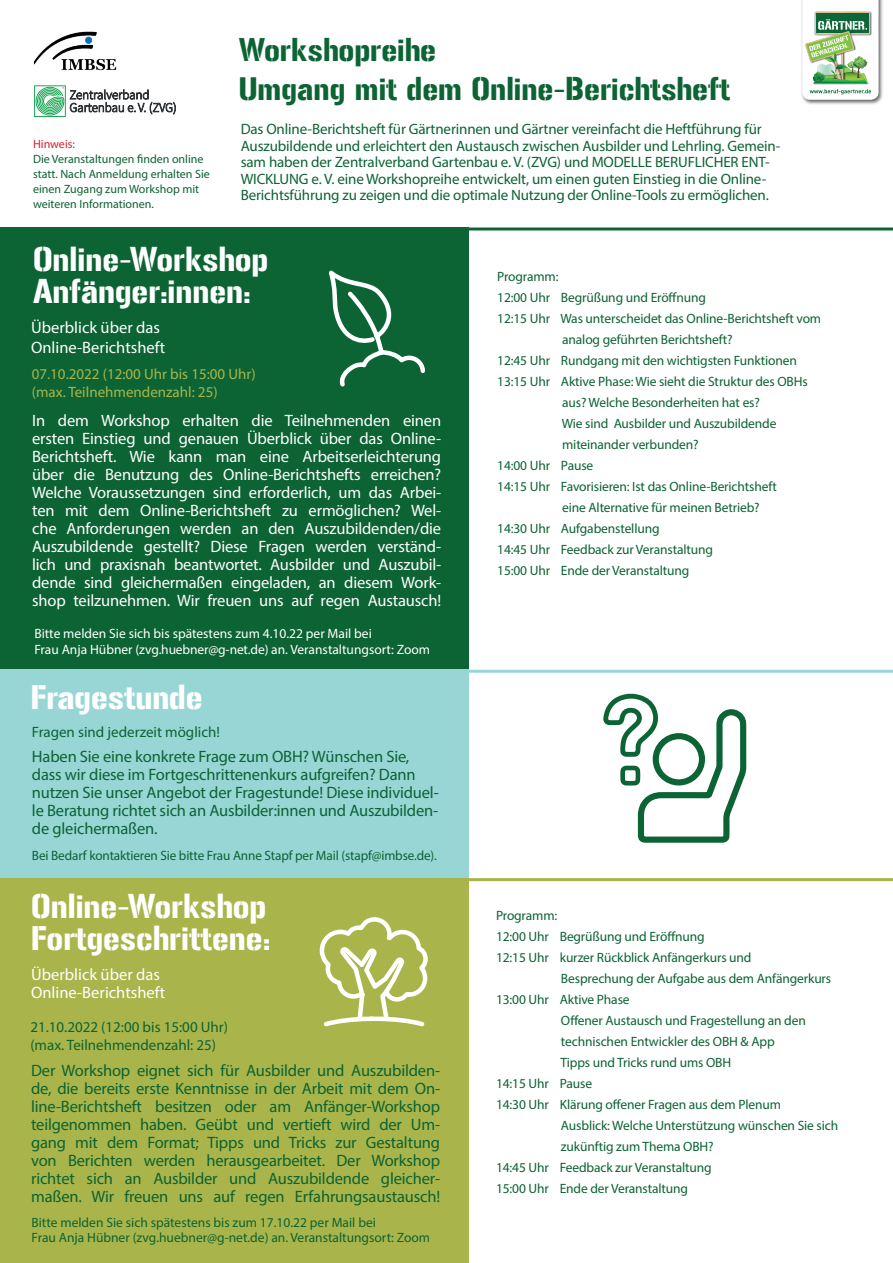
<style>
.page{position:relative;width:893px;height:1263px;background:#fff}
.page>*{position:absolute;margin:0;border:0;box-sizing:border-box;transform-origin:0 0}
.t1{font:30px/31.5px "Gunplay";color:#fff}
.t2{font:28.5px/39px "Gunplay";color:#0c6333}
.t3{font:16.5px/18px "Myriad Pro";letter-spacing:-.01em;color:#0c6333;text-align:justify}
.t4{font:16.5px/18px "Myriad Pro";color:#fff}
.t5{font:15px/16.5px "Myriad Pro";letter-spacing:-.01em;color:#0c6333}
.t6{font:15px/18px "Myriad Pro";color:#a9b54a}
.t7{font:13.5px/15px "Myriad Pro";letter-spacing:-.01em;color:#0c6333}
.t8{font:13.5px/16.5px "Myriad Pro";color:#fff}
.t9{font:12px/15px "Myriad Pro";color:#0c6333}
.t10{font:12px "Myriad Pro";color:#d1232a}
</style>
<div class="page">
<div style="left:0;top:227px;width:469px;height:459px;background:#0c6333"></div>
<div style="left:0;top:867px;width:469px;height:396px;background:#a9b54a"></div>
<svg style="left:328px;top:270px;width:98px;height:117px"></svg>
<div style="left:0;top:670px;width:469px;height:208px;background:#98d6d5"></div>
<hr style="left:446px;top:670px;width:447px;height:3px;background:#98d6d5">
<svg style="left:319px;top:917px;width:109px;height:110px"></svg>
<svg style="left:602px;top:693px;width:148px;height:189px"></svg>
<hr style="left:461px;top:878px;width:432px;height:3px;background:#a9b54a">
<img style="left:35px;top:31px;width:82px;height:40px">
<svg style="left:34px;top:85px;width:142px;height:32px"></svg>
<hr style="left:459px;top:227px;width:434px;height:3px;background:#0c6333">
<div style="left:800px;top:0;width:84px;height:105px;background:#231f20;opacity:.7"></div>
<img style="left:802px;top:0;width:77px;height:100px">
<p class="t10" style="left:33px;top:136px;width:44px">Hinweis:</p>
<p class="t9" style="left:33px;top:151px;width:178px">Die Veranstaltungen finden online statt. Nach Anmeldung erhalten Sie einen Zugang zum Workshop mit weiteren Informationen.</p>
<h2 class="t2" style="left:239px;top:31px;width:493px">Workshopreihe<br>Umgang mit dem Online-Berichtsheft</h2>
<p class="t5" style="left:241px;top:121px;width:541px">Das Online-Berichtsheft für Gärtnerinnen und Gärtner vereinfacht die Heftführung für Auszubildende und erleichtert den Austausch zwischen Ausbilder und Lehrling. Gemein&shy;sam haben der Zentralverband Gartenbau e. V. (ZVG) und MODELLE BERUFLICHER ENT-WICKLUNG e. V. eine Workshopreihe entwickelt, um einen guten Einstieg in die Online-Berichtsführung zu zeigen und die optimale Nutzung der Online-Tools zu ermöglichen.</p>
<h1 class="t1" style="left:33px;top:244px;width:236px">Online-Workshop<br>Anfänger:innen:</h1>
<p class="t4" style="left:31px;top:318px;width:136px;line-height:19.5px">Überblick über das<br>Online-Berichtsheft</p>
<p class="t6" style="left:32px;top:365px;width:225px">07.10.2022 (12:00 Uhr bis 15:00 Uhr) (max. Teilnehmendenzahl: 25)</p>
<p class="t4" style="left:32px;top:411px;width:411px;text-align:justify">In dem Workshop erhalten die Teilnehmenden einen ersten Einstieg und genauen Überblick über das Online-Berichtsheft. Wie kann man eine Arbeitserleichterung über die Benutzung des Online-Berichtshefts erreichen?<br>Welche Voraussetzungen sind erforderlich, um das Arbei&shy;ten mit dem Online-Berichtsheft zu ermöglichen? Wel&shy;che Anforderungen werden an den Auszubildenden/die Auszubildende gestellt? Diese Fragen werden verständ&shy;lich und praxisnah beantwortet. Ausbilder und Auszubil&shy;dende sind gleichermaßen eingeladen, an diesem Work&shy;shop teilzunehmen. Wir freuen uns auf regen Austausch!</p>
<p class="t8" style="left:34px;top:625px;width:397px">Bitte melden Sie sich bis spätestens zum 4.10.22 per Mail bei<br>Frau Anja Hübner (zvg.huebner@g-net.de) an. Veranstaltungsort: Zoom</p>
<h1 class="t1" style="left:31px;top:682px;width:173px">Fragestunde</h1>
<p class="t5" style="left:32px;top:723px;width:190px">Fragen sind jederzeit möglich!</p>
<p class="t3" style="left:32px;top:747px;width:408px;text-align:left">Haben Sie eine konkrete Frage zum OBH? Wünschen Sie, dass wir diese im Fortgeschrittenenkurs aufgreifen? Dann nutzen Sie unser Angebot der Fragestunde! Diese individuel&shy;le Beratung richtet sich an Ausbilder:innen und Auszubilden&shy;de gleichermaßen.</p>
<p class="t7" style="left:32px;top:848px;width:406px">Bei Bedarf kontaktieren Sie bitte Frau Anne Stapf per Mail (stapf@imbse.de).</p>
<h1 class="t1" style="left:31px;top:891px;width:240px">Online-Workshop<br>Fortgeschrittene:</h1>
<p class="t4" style="left:31px;top:965px;width:136px">Überblick über das<br>Online-Berichtsheft</p>
<p class="t5" style="left:30px;top:1017px;width:199px;line-height:18px">21.10.2022 (12:00 bis 15:00 Uhr) (max. Teilnehmendenzahl: 25)</p>
<p class="t3" style="left:31px;top:1061px;width:411px">Der Workshop eignet sich für Ausbilder und Auszubilden&shy;de, die bereits erste Kenntnisse in der Arbeit mit dem On&shy;line-Berichtsheft besitzen oder am Anfänger-Workshop teilgenommen haben. Geübt und vertieft wird der Um&shy;gang mit dem Format; Tipps und Tricks zur Gestaltung von Berichten werden herausgearbeitet. Der Workshop richtet sich an Ausbilder und Auszubildende gleicher&shy;maßen. Wir freuen uns auf regen Erfahrungsaustausch!</p>
<p class="t7" style="left:31px;top:1214px;width:400px">Bitte melden Sie sich spätestens bis zum 17.10.22 per Mail bei<br>Frau Anja Hübner (zvg.huebner@g-net.de) an. Veranstaltungsort: Zoom</p>
<p class="t7" style="left:497px;top:269px;width:63px">Programm:</p>
<p class="t7" style="left:497px;top:290px;width:210px">12:00 Uhr Begrüßung und Eröffnung</p>
<p class="t7" style="left:497px;top:311px;width:325px">12:15 Uhr Was unterscheidet das Online-Berichtsheft vom</p>
<p class="t7" style="left:562px;top:332px;width:172px">analog geführten Berichtsheft?</p>
<p class="t7" style="left:497px;top:353px;width:301px">12:45 Uhr Rundgang mit den wichtigsten Funktionen</p>
<p class="t7" style="left:497px;top:374px;width:312px">13:15 Uhr Aktive Phase: Wie sieht die Struktur des OBHs</p>
<p class="t7" style="left:562px;top:395px;width:199px">aus? Welche Besonderheiten hat es?</p>
<p class="t7" style="left:562px;top:416px;width:216px">Wie sind Ausbilder und Auszubildende</p>
<p class="t7" style="left:562px;top:437px;width:138px">miteinander verbunden?</p>
<p class="t7" style="left:497px;top:458px;width:98px">14:00 Uhr Pause</p>
<p class="t7" style="left:497px;top:479px;width:281px">14:15 Uhr Favorisieren: Ist das Online-Berichtsheft</p>
<p class="t7" style="left:562px;top:500px;width:199px">eine Alternative für meinen Betrieb?</p>
<p class="t7" style="left:497px;top:521px;width:164px">14:30 Uhr Aufgabenstellung</p>
<p class="t7" style="left:497px;top:542px;width:217px">14:45 Uhr Feedback zur Veranstaltung</p>
<p class="t7" style="left:497px;top:563px;width:194px">15:00 Uhr Ende der Veranstaltung</p>
<p class="t7" style="left:496px;top:908px;width:63px">Programm:</p>
<p class="t7" style="left:496px;top:929px;width:210px">12:00 Uhr Begrüßung und Eröffnung</p>
<p class="t7" style="left:496px;top:950px;width:257px">12:15 Uhr kurzer Rückblick Anfängerkurs und</p>
<p class="t7" style="left:561px;top:971px;width:272px">Besprechung der Aufgabe aus dem Anfängerkurs</p>
<p class="t7" style="left:496px;top:992px;width:135px">13:00 Uhr Aktive Phase</p>
<p class="t7" style="left:561px;top:1013px;width:246px">Offener Austausch und Fragestellung an den</p>
<p class="t7" style="left:561px;top:1034px;width:215px">technischen Entwickler des OBH &amp; App</p>
<p class="t7" style="left:560px;top:1055px;width:172px">Tipps und Tricks rund ums OBH</p>
<p class="t7" style="left:496px;top:1076px;width:98px">14:15 Uhr Pause</p>
<p class="t7" style="left:496px;top:1097px;width:286px">14:30 Uhr Klärung offener Fragen aus dem Plenum</p>
<p class="t7" style="left:561px;top:1118px;width:279px">Ausblick: Welche Unterstützung wünschen Sie sich</p>
<p class="t7" style="left:561px;top:1139px;width:154px">zukünftig zum Thema OBH?</p>
<p class="t7" style="left:496px;top:1160px;width:217px">14:45 Uhr Feedback zur Veranstaltung</p>
<p class="t7" style="left:496px;top:1181px;width:194px">15:00 Uhr Ende der Veranstaltung</p>
</div>
